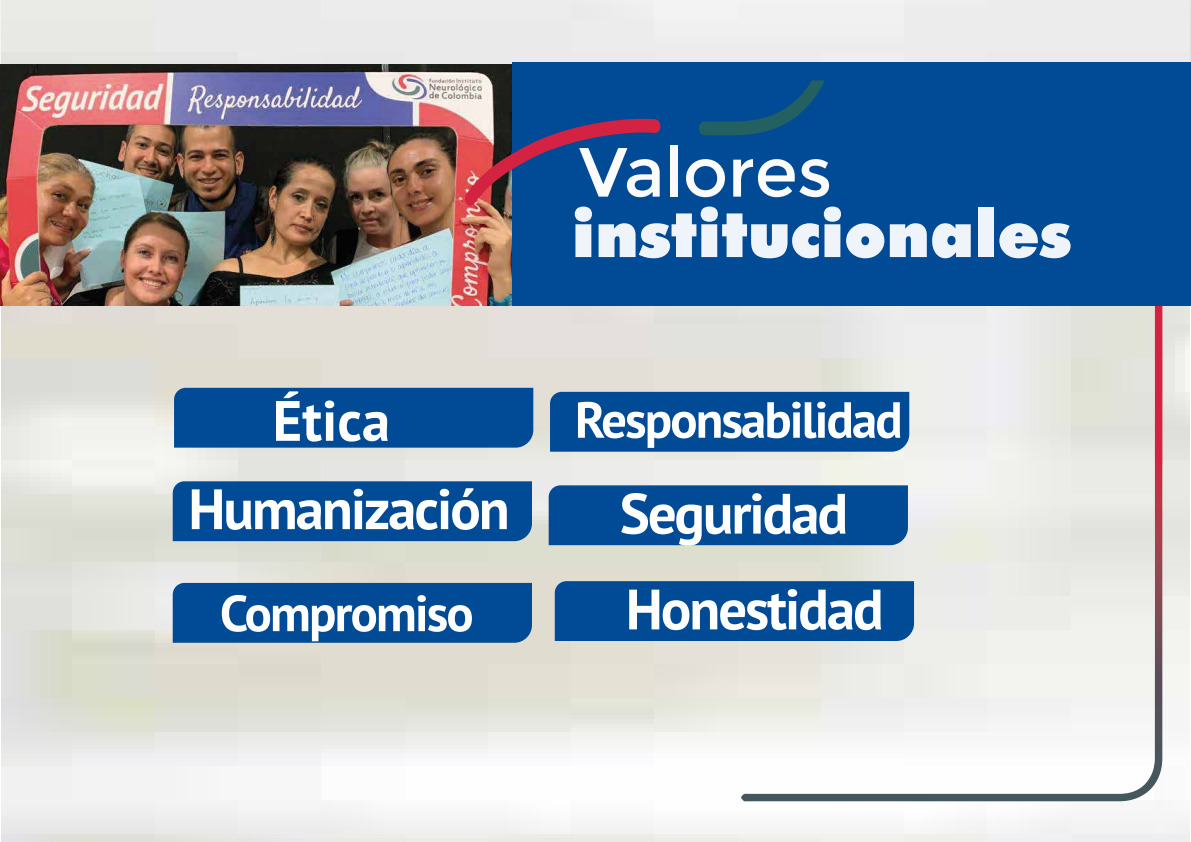
<style>
.page{position:relative;width:1191px;height:842px;background:#fff}
.page>*{position:absolute;margin:0;border:0;box-sizing:border-box;transform-origin:0 0}
.t1{font:69.5px "Montserrat";letter-spacing:-.01em;color:#fbfbfb}
.t2{font:900 64.9px "Futura BT";color:#eff4fa}
.t3{font:700 56.8px/88.3px "PT Sans";letter-spacing:-.035em;color:#fff}
.t4{font:700 50.7px "PT Sans";letter-spacing:-.035em;color:#fff}
</style>
<div class="page">
<img style="left:1px;top:0;width:1188px;height:842px">
<svg style="left:741px;top:306px;width:421px;height:496px"></svg>
<div style="left:174px;top:388px;width:359px;height:60px;background:#004a96"></div>
<div style="left:173px;top:481px;width:359px;height:60px;background:#004a96"></div>
<div style="left:550px;top:392px;width:359px;height:60px;background:#004a96"></div>
<div style="left:548px;top:485px;width:360px;height:60px;background:#004a96"></div>
<div style="left:173px;top:583px;width:359px;height:60px;background:#004a96"></div>
<div style="left:555px;top:581px;width:359px;height:60px;background:#004a96"></div>
<img style="left:0;top:65px;width:512px;height:240px">
<div style="left:512px;top:63px;width:679px;height:243px;background:#004a96"></div>
<svg style="left:464px;top:80px;width:361px;height:126px"></svg>
<p class="t1" style="left:579px;top:132px;width:255px">Valores</p>
<p class="t2" style="left:571px;top:195px;width:501px">institucionales</p>
<p class="t3" style="left:188px;top:376px;width:323px;text-indent:84px">Ética<br>Humanización</p>
<p class="t4" style="left:575px;top:386px;width:329px">Responsabilidad</p>
<p class="t3" style="left:619px;top:468px;width:230px">Seguridad</p>
<p class="t4" style="left:220px;top:580px;width:255px">Compromiso</p>
<p class="t3" style="left:626px;top:564px;width:259px">Honestidad</p>
</div>
